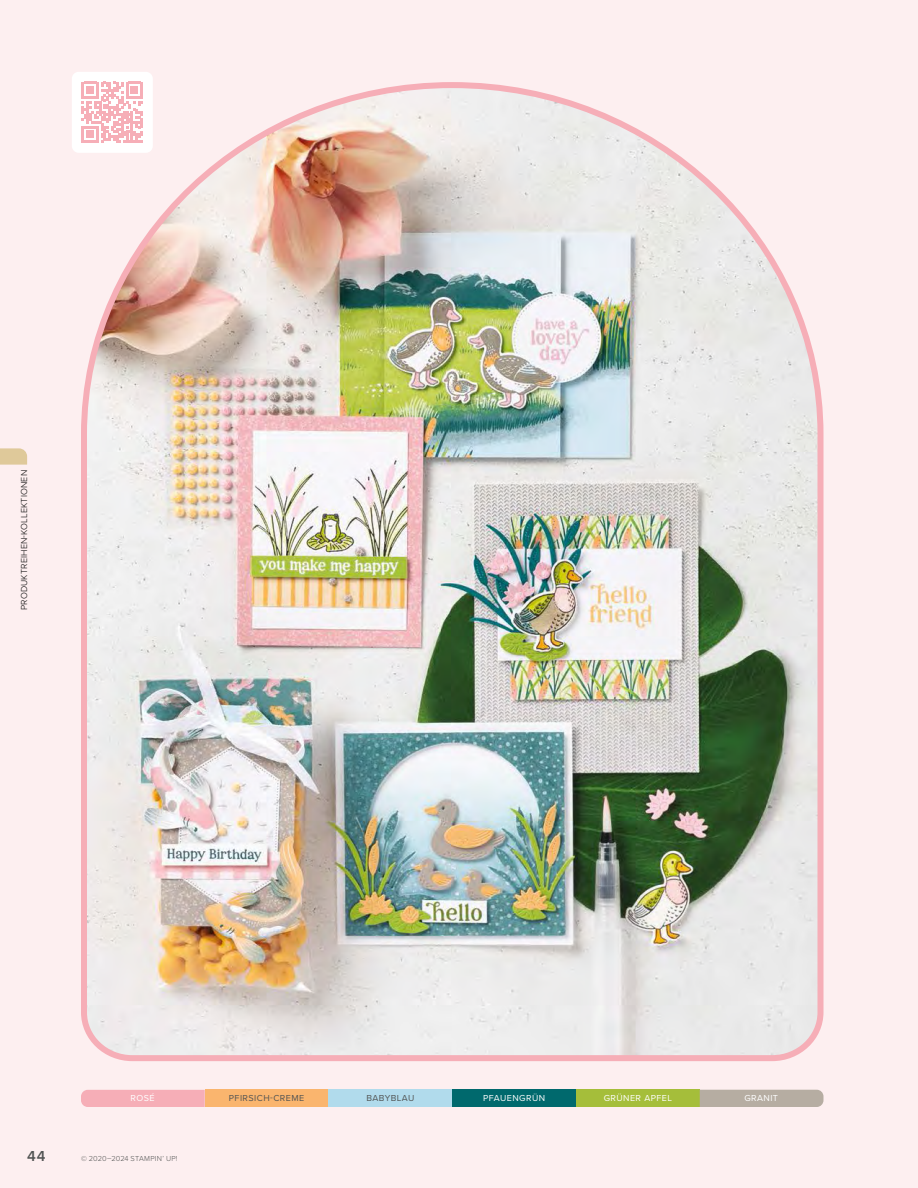
<style>
.page{position:relative;width:918px;height:1188px;background:#fdeff0}
.page>*{position:absolute;margin:0;border:0;box-sizing:border-box;transform-origin:0 0}
.t1{font:600 15px "Proxima Nova";color:#525453}
.t2{font:9px "Proxima Nova";letter-spacing:.05em;color:#fff}
.t3{font:300 9px "Proxima Nova";letter-spacing:.02em;color:#000}
.t4{font:9px "Proxima Nova";letter-spacing:.05em;color:#525453}
.t5{font:300 7.5px "Proxima Nova";letter-spacing:.01em;color:#525453}
</style>
<div class="page">
<img style="left:81px;top:82px;width:743px;height:979px">
<div style="left:81px;top:1090px;width:124px;height:17px;background:#f6aeb7"></div>
<div style="left:205px;top:1090px;width:123px;height:17px;background:#fab56e"></div>
<div style="left:329px;top:1090px;width:123px;height:17px;background:#b1dbec"></div>
<div style="left:452px;top:1090px;width:124px;height:17px;background:#00696d"></div>
<div style="left:576px;top:1090px;width:124px;height:17px;background:#a5be3a"></div>
<div style="left:700px;top:1090px;width:123px;height:17px;background:#b6ada2"></div>
<div style="left:72px;top:72px;width:81px;height:81px;background:#fff;border-radius:7px"></div>
<svg style="left:82px;top:82px;width:61px;height:61px"></svg>
<svg style="left:0;top:448px;width:27px;height:17px"></svg>
<p class="t3" style="left:17px;top:610px;width:142px;rotate:-90deg">PRODUKTREIHEN-KOLLEKTIONEN</p>
<p class="t2" style="left:130px;top:1092px;width:26px">ROSÉ</p>
<p class="t4" style="left:229px;top:1091px;width:77px">PFIRSICH-CREME</p>
<p class="t4" style="left:366px;top:1091px;width:49px">BABYBLAU</p>
<p class="t2" style="left:483px;top:1091px;width:64px">PFAUENGRÜN</p>
<p class="t2" style="left:604px;top:1091px;width:70px">GRÜNER APFEL</p>
<p class="t2" style="left:744px;top:1092px;width:35px">GRANIT</p>
<h1 class="t1" style="left:27px;top:1145px;width:20px">44</h1>
<p class="t5" style="left:81px;top:1153px;width:98px">© 2020–2024 STAMPIN’ UP!</p>
</div>
